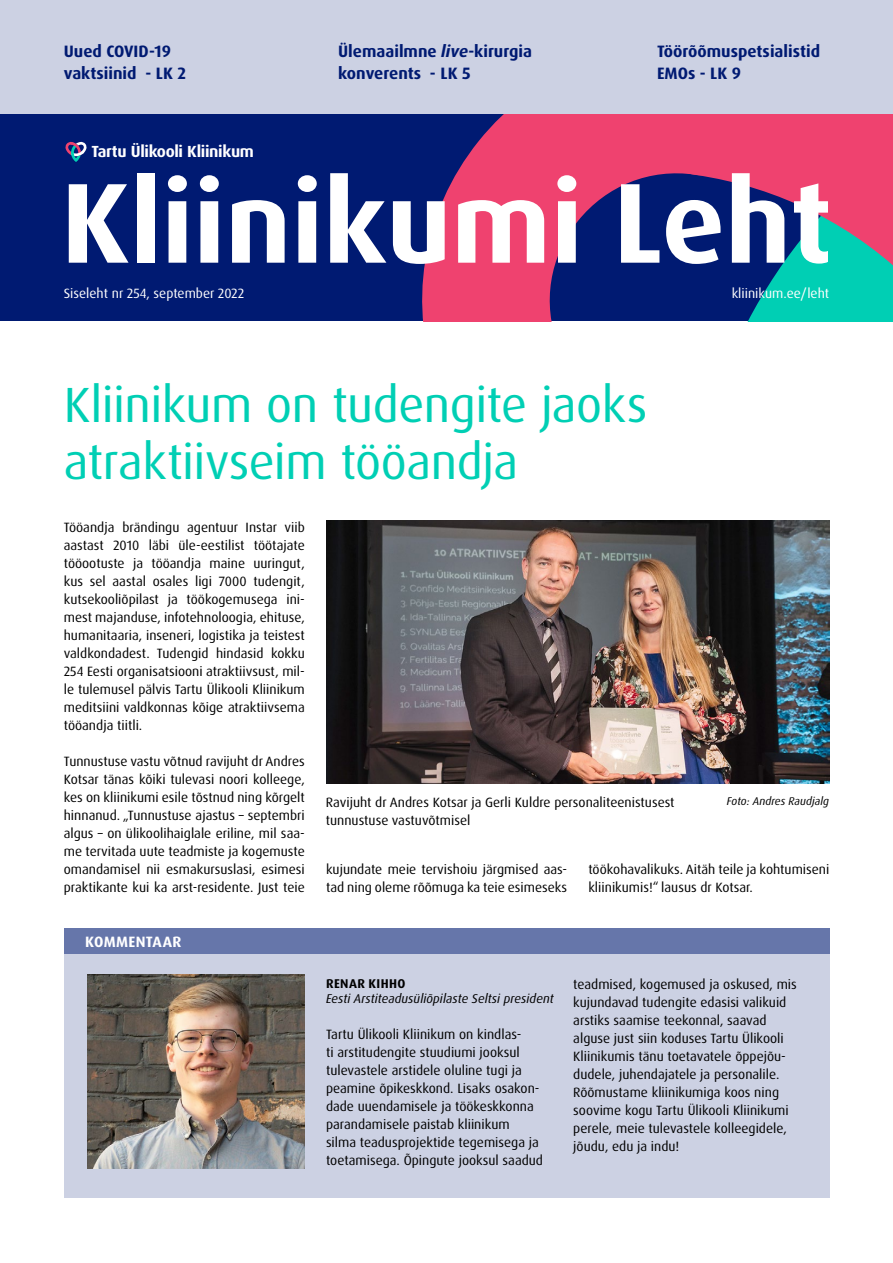
<style>
.page{position:relative;width:893px;height:1263px;background:#fff}
.page>*{position:absolute;margin:0;border:0;box-sizing:border-box;transform-origin:0 0}
.t1{font:700 114px "Dax Pro";color:#fff}
.t2{font:49.5px/57px "Dax Pro";letter-spacing:-.01em;color:#00cfb4}
.t3{font:700 16.5px/22.5px "Dax Pro";color:#001a72}
.t4{font:700 16.05px "Dax Pro";letter-spacing:-.02em;color:#fff}
.t5{font:700 15px "Dax Pro";letter-spacing:.025em;color:#fff}
.t6{font:13.5px/18px "Dax Pro";color:#000}
.t7{font:13.5px "Dax Pro";color:#fff}
.t8{font:italic 12.75px "Dax Pro";color:#000}
.t9{font:700 12.75px "Dax Pro";letter-spacing:.03em;color:#000}
.t10{font:italic 11.25px "Dax Pro";color:#000}
.s1{font-style:italic}
</style>
<div class="page">
<img style="left:326px;top:521px;width:503px;height:263px">
<div style="left:0;top:0;width:893px;height:115px;background:#ccd1e3"></div>
<div style="left:0;top:115px;width:893px;height:206px;background:#001a72"></div>
<svg style="left:422px;top:115px;width:214px;height:206px;fill:#ef426f"></svg>
<svg style="left:636px;top:115px;width:257px;height:206px"></svg>
<svg style="left:65px;top:142px;width:22px;height:20px"></svg>
<div style="left:64px;top:946px;width:765px;height:252px;background:#ccd1e3"></div>
<div style="left:64px;top:928px;width:765px;height:25px;background:#6676aa"></div>
<img style="left:87px;top:974px;width:218px;height:194px">
<p class="t3" style="left:64px;top:40px;width:124px">Uued COVID-19 vaktsiinid - LK 2</p>
<p class="t3" style="left:338px;top:40px;width:195px">Ülemaailmne <span class="s1">live</span>-kirurgia konverents - LK 5</p>
<p class="t3" style="left:657px;top:40px;width:165px">Töörõõmuspetsialistid<br>EMOs - LK 9</p>
<p class="t4" style="left:91px;top:141px;width:164px">Tartu Ülikooli Kliinikum</p>
<h1 class="t1" style="left:61px;top:149px;width:772px">Kliinikumi Leht</h1>
<p class="t7" style="left:64px;top:284px;width:182px">Siseleht nr 254, september 2022</p>
<p class="t7" style="left:732px;top:284px;width:99px">kliinikum.ee/leht</p>
<h2 class="t2" style="left:64px;top:376px;width:585px">Kliinikum on tudengite jaoks atraktiivseim tööandja</h2>
<p class="t6" style="left:64px;top:518px;width:243px;text-align:justify">Tööandja brändingu agentuur Instar viib aastast 2010 läbi üle-eestilist töötajate tööootuste ja tööandja maine uuringut, kus sel aastal osales ligi 7000 tudengit, kutsekooliõpilast ja töökogemusega ini&shy;mest majanduse, infotehnoloogia, ehituse, humanitaaria, inseneri, logistika ja teistest valdkondadest. Tudengid hindasid kokku 254 Eesti organisatsiooni atraktiivsust, mil&shy;le tulemusel pälvis Tartu Ülikooli Kliinikum meditsiini valdkonnas kõige atraktiivsema tööandja tiitli.</p>
<p class="t6" style="left:64px;top:752px;width:243px;text-align:justify">Tunnustuse vastu võtnud ravijuht dr Andres Kotsar tänas kõiki tulevasi noori kolleege, kes on kliinikumi esile tõstnud ning kõrgelt hinnanud. „Tunnustuse ajastus – septembri algus – on ülikoolihaiglale eriline, mil saa&shy;me tervitada uute teadmiste ja kogemuste omandamisel nii esmakursuslasi, esimesi praktikante kui ka arst-residente. Just teie</p>
<p class="t5" style="left:85px;top:932px;width:98px">KOMMENTAAR</p>
<p class="t6" style="left:326px;top:794px;width:350px">Ravijuht dr Andres Kotsar ja Gerli Kuldre personaliteenistusest tunnustuse vastuvõtmisel</p>
<p class="t10" style="left:727px;top:794px;width:104px">Foto: Andres Raudjalg</p>
<p class="t6" style="left:326px;top:860px;width:243px">kujundate meie tervishoiu järgmised aas&shy;tad ning oleme rõõmuga ka teie esimeseks</p>
<p class="t6" style="left:588px;top:860px;width:243px">töökohavalikuks. Aitäh teile ja kohtumiseni kliinikumis!“ lausus dr Kotsar.</p>
<p class="t9" style="left:326px;top:975px;width:81px">RENAR KIHHO</p>
<p class="t8" style="left:326px;top:990px;width:229px">Eesti Arstiteadusüliõpilaste Seltsi president</p>
<p class="t6" style="left:326px;top:1025px;width:219px">Tartu Ülikooli Kliinikum on kindlas-<br>ti arstitudengite stuudiumi jooksul tulevastele arstidele oluline tugi ja peamine õpikeskkond. Lisaks osakon&shy;dade uuendamisele ja töökeskkonna parandamisele paistab kliinikum silma teadusprojektide tegemisega ja toetamisega. Õpingute jooksul saadud</p>
<p class="t6" style="left:573px;top:975px;width:225px">teadmised, kogemused ja oskused, mis kujundavad tudengite edasisi valikuid arstiks saamise teekonnal, saavad alguse just siin koduses Tartu Ülikooli Kliinikumis tänu toetavatele õppejõu&shy;dudele, juhendajatele ja personalile.<br>Rõõmustame kliinikumiga koos ning soovime kogu Tartu Ülikooli Kliinikumi perele, meie tulevastele kolleegidele, jõudu, edu ja indu!</p>
</div>
